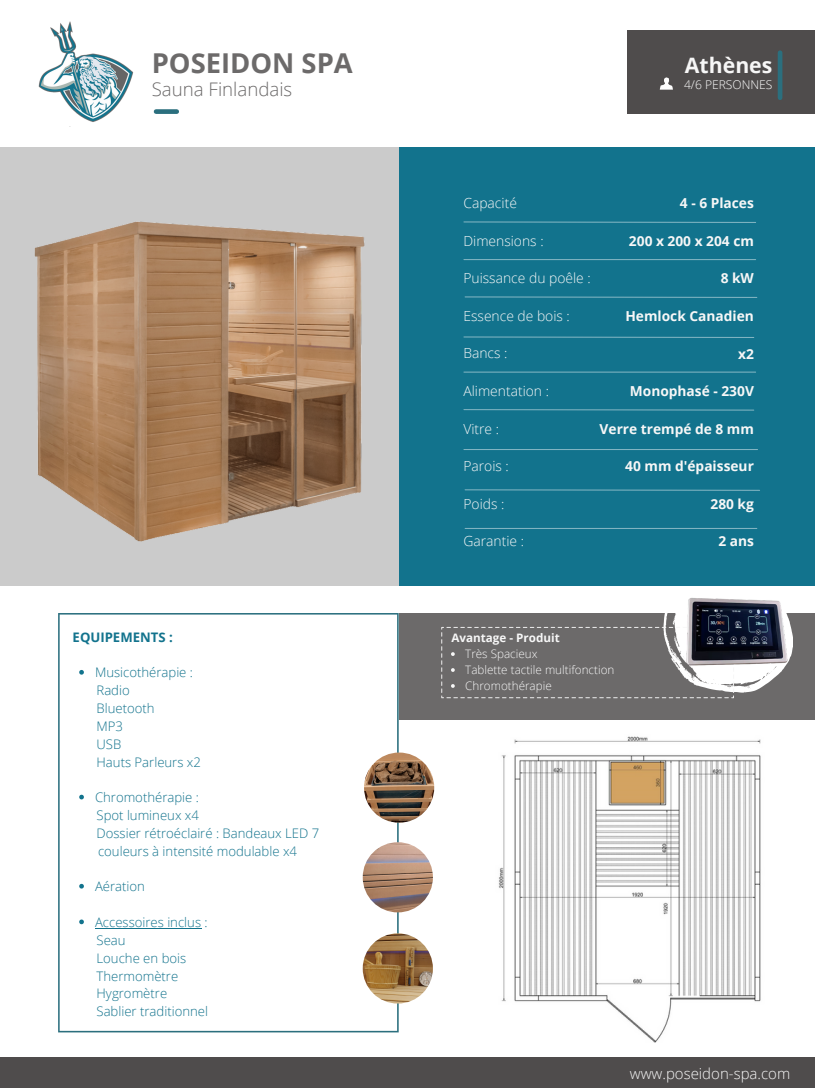
<style>
.page{position:relative;width:815px;height:1088px;background:#fff}
.page>*{position:absolute;margin:0;border:0;box-sizing:border-box;transform-origin:0 0}
.t1{font:700 27.38px "Open Sans";color:#6c6a6a}
.t2{font:700 21.25px "Open Sans";color:#f7f7f7}
.t3{font:300 18.62px "Open Sans";color:#6c6a6a}
.t4{font:300 15px "Open Sans";color:#f7f7f7}
.t5{font:300 13.88px "Open Sans";color:#f7f7f7}
.t6{font:700 13.75px "Open Sans";color:#f7f7f7}
.t7{font:300 13.12px/17.9px "Open Sans";color:#12738d}
.t8{font:700 13.12px "Open Sans";color:#12738d}
.t9{font:300 12.12px "Open Sans";color:#fefefe}
.t10{font:300 11.62px "Open Sans";color:#f7f7f7}
.t11{font:700 11.62px "Open Sans";color:#f7f7f7}
</style>
<div class="page">
<img style="left:38px;top:21px;width:96px;height:101px">
<div style="left:156px;top:109px;width:21px;height:5px;background:#2b6f7e"></div>
<div style="left:627px;top:30px;width:188px;height:84px;background:#4f4c4c"></div>
<div style="left:777px;top:53px;width:5px;height:45px;background:#2b6f7e"></div>
<div style="left:399px;top:613px;width:416px;height:107px;background:#6c6a6a"></div>
<div style="left:0;top:148px;width:487px;height:438px;background:#cbcbcb"></div>
<div style="left:399px;top:148px;width:416px;height:438px;background:#12738d"></div>
<svg style="left:58px;top:613px;width:341px;height:419px"></svg>
<div style="left:0;top:1056px;width:815px;height:31px;background:#4f4c4c"></div>
<hr style="left:464px;top:371px;width:291px;height:1px;background:#fff">
<hr style="left:464px;top:449px;width:293px;height:1px;background:#fff">
<svg style="left:463px;top:221px;width:293px;height:2px"></svg>
<hr style="left:464px;top:259px;width:291px;height:1px;background:#fff">
<svg style="left:464px;top:296px;width:294px;height:2px"></svg>
<svg style="left:463px;top:336px;width:291px;height:2px"></svg>
<svg style="left:463px;top:409px;width:291px;height:2px"></svg>
<img style="left:34px;top:221px;width:331px;height:321px">
<img style="left:498px;top:736px;width:263px;height:306px">
<svg style="left:464px;top:489px;width:296px;height:2px"></svg>
<hr style="left:465px;top:528px;width:292px;height:1px;background:#fff">
<svg style="left:79px;top:670px;width:5px;height:4px"></svg>
<svg style="left:79px;top:794px;width:5px;height:5px"></svg>
<svg style="left:79px;top:883px;width:5px;height:5px"></svg>
<svg style="left:79px;top:919px;width:5px;height:5px"></svg>
<hr style="left:95px;top:928px;width:106px;height:1px;background:#12738d">
<svg style="left:660px;top:77px;width:13px;height:13px"></svg>
<img style="left:363px;top:842px;width:70px;height:70px;border-radius:50%">
<img style="left:364px;top:752px;width:70px;height:70px;border-radius:50%">
<img style="left:363px;top:933px;width:70px;height:70px;border-radius:50%">
<img style="left:688px;top:598px;width:92px;height:5px">
<svg style="left:441px;top:603px;width:352px;height:95px"></svg>
<p class="t1" style="left:152px;top:44px;width:202px">POSEIDON SPA</p>
<p class="t3" style="left:152px;top:76px;width:142px">Sauna Finlandais</p>
<p class="t8" style="left:73px;top:627px;width:102px">EQUIPEMENTS :</p>
<p class="t7" style="left:95px;top:663px;width:100px">Musicothérapie :</p>
<p class="t7" style="left:96px;top:681px;width:35px">Radio</p>
<p class="t7" style="left:96px;top:699px;width:60px">Bluetooth</p>
<p class="t7" style="left:96px;top:717px;width:28px">MP3</p>
<p class="t7" style="left:96px;top:734px;width:26px">USB</p>
<p class="t7" style="left:96px;top:752px;width:106px">Hauts Parleurs x2</p>
<p class="t7" style="left:95px;top:788px;width:105px">Chromothérapie :</p>
<p class="t7" style="left:96px;top:806px;width:104px">Spot lumineux x4</p>
<p class="t7" style="left:96px;top:823px;width:224px">Dossier rétroéclairé : Bandeaux LED 7 couleurs à intensité modulable x4</p>
<p class="t7" style="left:95px;top:877px;width:51px">Aération</p>
<p class="t7" style="left:95px;top:913px;width:114px">Accessoires inclus :</p>
<p class="t7" style="left:96px;top:930px;width:31px">Seau</p>
<p class="t7" style="left:96px;top:948px;width:91px">Louche en bois</p>
<p class="t7" style="left:96px;top:966px;width:83px">Thermomètre</p>
<p class="t7" style="left:96px;top:984px;width:72px">Hygromètre</p>
<p class="t7" style="left:96px;top:1002px;width:113px">Sablier traditionnel</p>
<p class="t2" style="left:685px;top:50px;width:89px">Athènes</p>
<p class="t9" style="left:684px;top:76px;width:90px">4/6 PERSONNES</p>
<p class="t5" style="left:463px;top:193px;width:55px">Capacité</p>
<p class="t5" style="left:463px;top:231px;width:82px">Dimensions :</p>
<p class="t5" style="left:463px;top:268px;width:129px">Puissance du poêle :</p>
<p class="t5" style="left:463px;top:306px;width:108px">Essence de bois :</p>
<p class="t5" style="left:463px;top:344px;width:46px">Bancs :</p>
<p class="t5" style="left:463px;top:381px;width:87px">Alimentation :</p>
<p class="t5" style="left:463px;top:419px;width:37px">Vitre :</p>
<p class="t5" style="left:463px;top:456px;width:47px">Parois :</p>
<p class="t5" style="left:463px;top:494px;width:42px">Poids :</p>
<p class="t5" style="left:463px;top:531px;width:62px">Garantie :</p>
<p class="t6" style="left:680px;top:194px;width:75px">4 - 6 Places</p>
<p class="t6" style="left:629px;top:231px;width:126px">200 x 200 x 204 cm</p>
<p class="t6" style="left:720px;top:269px;width:35px">8 kW</p>
<p class="t6" style="left:625px;top:306px;width:130px">Hemlock Canadien</p>
<p class="t6" style="left:738px;top:344px;width:17px">x2</p>
<p class="t6" style="left:630px;top:381px;width:126px">Monophasé - 230V</p>
<p class="t6" style="left:599px;top:419px;width:156px">Verre trempé de 8 mm</p>
<p class="t6" style="left:625px;top:456px;width:130px">40 mm d'épaisseur</p>
<p class="t6" style="left:710px;top:494px;width:45px">280 kg</p>
<p class="t6" style="left:718px;top:531px;width:37px">2 ans</p>
<p class="t11" style="left:451px;top:629px;width:110px">Avantage - Produit</p>
<p class="t10" style="left:465px;top:645px;width:74px">Très Spacieux</p>
<p class="t10" style="left:465px;top:661px;width:151px">Tablette tactile multifonction</p>
<p class="t10" style="left:465px;top:677px;width:88px">Chromothérapie</p>
<p class="t4" style="left:630px;top:1062px;width:162px">www.poseidon-spa.com</p>
</div>
